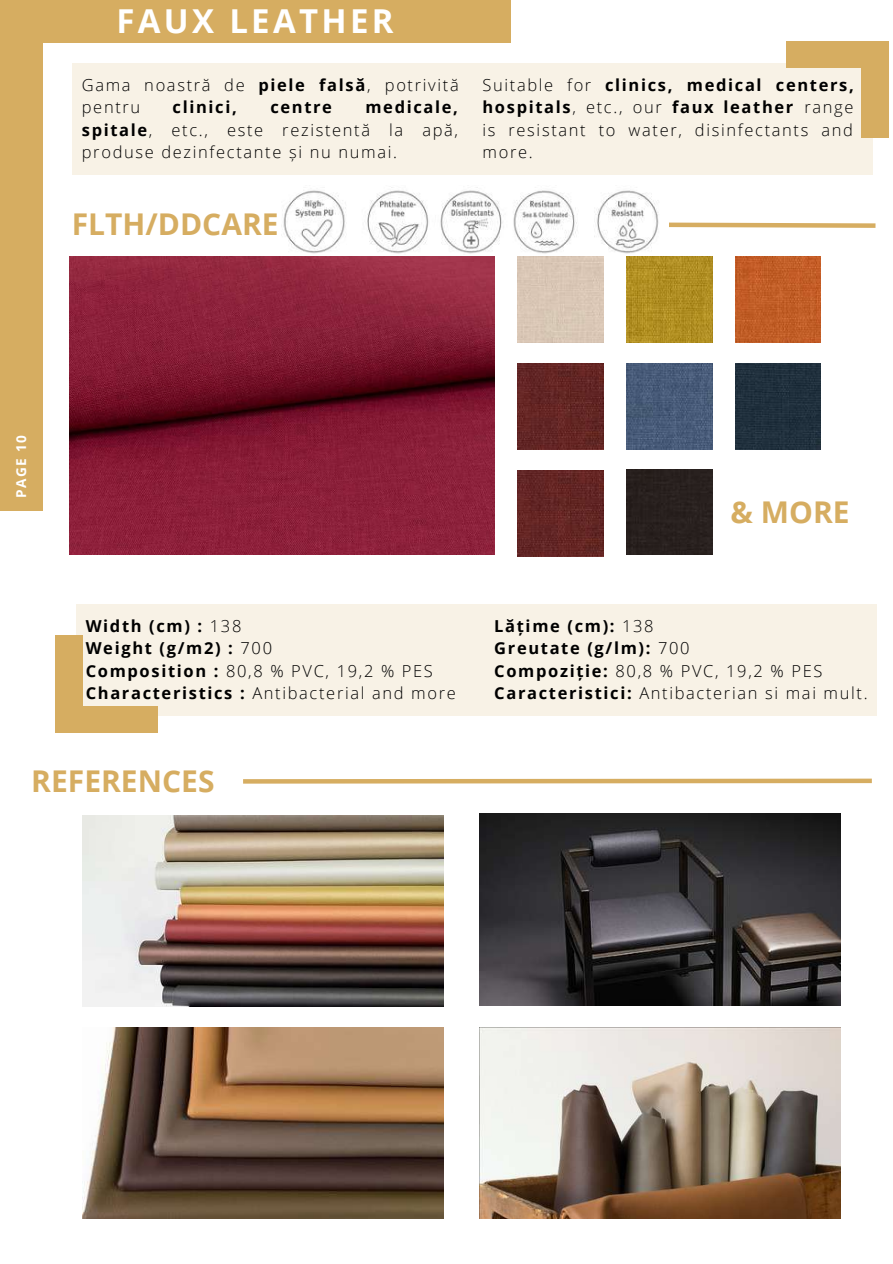
<style>
.page{position:relative;width:893px;height:1264px;background:#fff}
.page>*{position:absolute;margin:0;border:0;box-sizing:border-box;transform-origin:0 0}
.t1{font:700 33px "Open Sans";letter-spacing:.1em;color:#fff}
.t2{font:700 30px "Open Sans";color:#d6ad61}
.t3{font:300 16.5px/22.5px "Open Sans";letter-spacing:.1em;color:#000;text-align:justify}
.t4{font:700 16.5px/22.5px "Open Sans";letter-spacing:.1em;color:#000}
.t5{font:700 13.65px "Open Sans";letter-spacing:.1em;color:#fff}
.s1{font-weight:700}
.s2{font-weight:300}
</style>
<div class="page">
<div style="left:0;top:0;width:43px;height:510px;background:#d6ad61"></div>
<div style="left:0;top:0;width:510px;height:42px;background:#d6ad61"></div>
<svg style="left:669px;top:222px;width:207px;height:6px"></svg>
<img style="left:283px;top:187px;width:376px;height:67px">
<img style="left:83px;top:1027px;width:361px;height:191px">
<img style="left:479px;top:1027px;width:361px;height:191px">
<img style="left:69px;top:257px;width:425px;height:298px">
<div style="left:518px;top:257px;width:85px;height:85px;background:#dac7b6"></div>
<img style="left:626px;top:257px;width:86px;height:85px">
<img style="left:735px;top:257px;width:85px;height:85px">
<img style="left:518px;top:364px;width:85px;height:85px">
<img style="left:518px;top:471px;width:85px;height:85px">
<img style="left:626px;top:364px;width:86px;height:85px">
<div style="left:735px;top:364px;width:85px;height:85px;background:#20303d"></div>
<div style="left:626px;top:469px;width:86px;height:86px;background:#28201e"></div>
<div style="left:76px;top:604px;width:800px;height:111px;background:#f8f2e6"></div>
<div style="left:56px;top:636px;width:27px;height:82px;background:#d6ad61"></div>
<div style="left:55px;top:706px;width:103px;height:26px;background:#d6ad61"></div>
<div style="left:72px;top:63px;width:800px;height:112px;background:#f8f2e6"></div>
<div style="left:861px;top:55px;width:28px;height:83px;background:#d6ad61"></div>
<div style="left:786px;top:41px;width:103px;height:26px;background:#d6ad61"></div>
<svg style="left:243px;top:778px;width:629px;height:6px;background:#e0c188"></svg>
<img style="left:83px;top:815px;width:361px;height:191px">
<img style="left:479px;top:813px;width:361px;height:192px">
<h1 class="t1" style="left:116px;top:-2px;width:278px">FAUX LEATHER</h1>
<p class="t3" style="left:82px;top:73px;width:378px">Gama noastră de <span class="s1">piele falsă</span>, potrivită pentru</p>
<p class="t3" style="left:82px;top:96px;width:378px;text-indent:283px"><span class="s1">medicale, spitale</span>, etc., este rezistentă la apă, produse dezinfectante și nu numai.</p>
<p class="t4" style="left:173px;top:96px;width:66px">clinici,</p>
<p class="t4" style="left:270px;top:96px;width:63px">centre</p>
<h2 class="t2" style="left:72px;top:203px;width:208px">FLTH/DDCARE</h2>
<p class="t3" style="left:482px;top:73px;width:373px">Suitable for <span class="s1">clinics, medical centers, hospitals</span>, etc., our <span class="s1">faux leather</span> range is resistant to water, disinfectants and more.</p>
<p class="t5" style="left:12px;top:497px;width:64px;rotate:-90deg">PAGE 10</p>
<h2 class="t2" style="left:730px;top:490px;width:120px">&amp; MORE</h2>
<p class="t4" style="left:86px;top:614px;width:371px">Width (cm) : <span class="s2">138<br></span>Weight (g/m2) : <span class="s2">700<br></span>Composition : <span class="s2">80,8 % PVC, 19,2 % PES<br></span>Characteristics : <span class="s2">Antibacterial and more</span></p>
<p class="t4" style="left:494px;top:614px;width:375px">Lățime (cm): <span class="s2">138<br></span>Greutate (g/lm): <span class="s2">700<br></span>Compoziție: <span class="s2">80,8 % PVC, 19,2 % PES<br></span>Caracteristici: <span class="s2">Antibacterian si mai mult.</span></p>
<h2 class="t2" style="left:31px;top:760px;width:185px">REFERENCES</h2>
</div>
